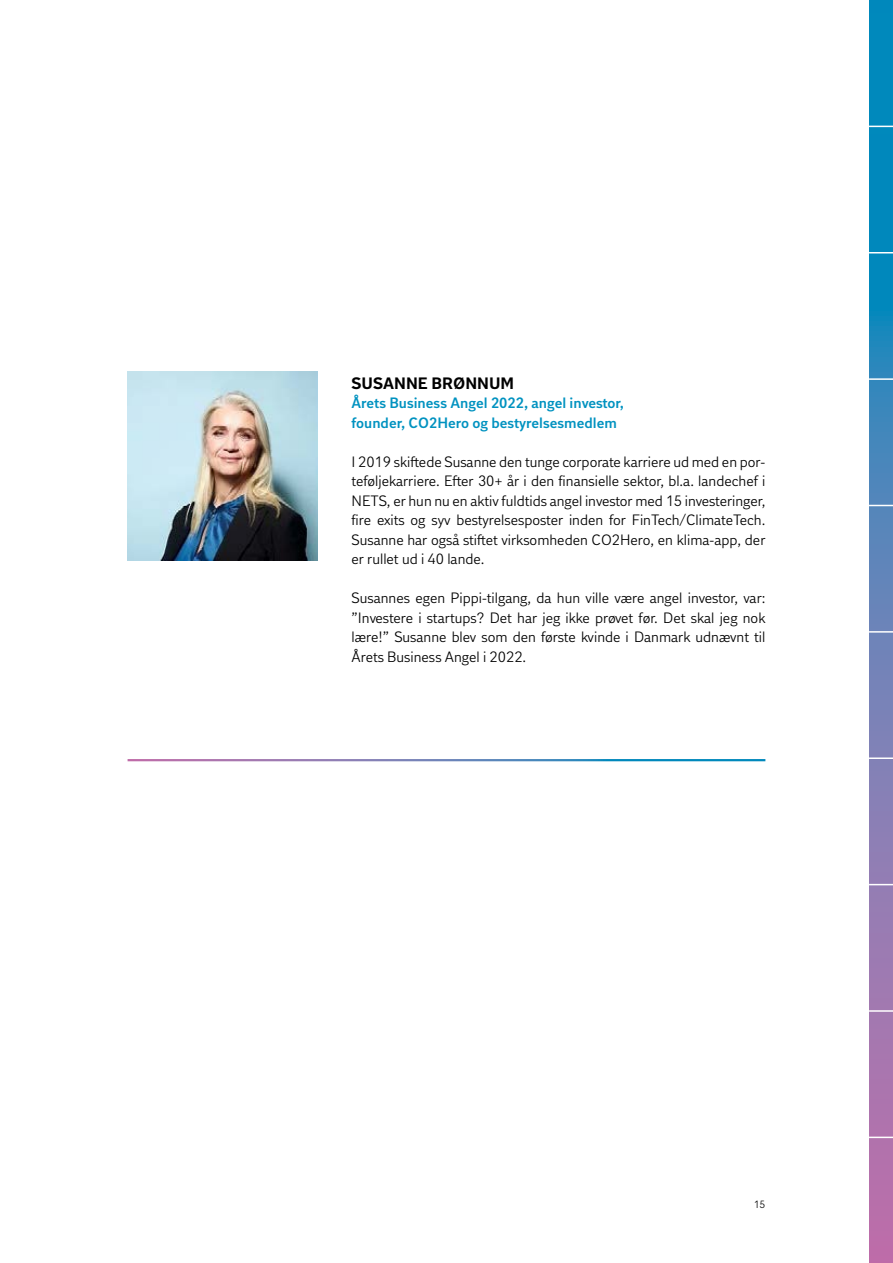
<style>
.page{position:relative;width:893px;height:1263px;background:#fff}
.page>*{position:absolute;margin:0;border:0;box-sizing:border-box;transform-origin:0 0}
.t1{font:700 16.5px "DI Sans";color:#000}
.t2{font:15px/19.5px "DI Sans";color:#000;text-align:justify}
.t3{font:600 15px/19.5px "DI Sans";color:#0092c0}
.t4{font:10.5px "DI Sans";color:#000}
</style>
<div class="page">
<svg style="left:869px;top:0;width:24px;height:1263px;background:#5e80b6"></svg>
<img style="left:128px;top:371px;width:189px;height:190px">
<svg style="left:869px;top:126px;width:24px;height:1px"></svg>
<svg style="left:869px;top:252px;width:24px;height:1px"></svg>
<hr style="left:869px;top:378px;width:24px;height:2px;background:#fff">
<svg style="left:869px;top:505px;width:24px;height:1px"></svg>
<hr style="left:869px;top:631px;width:24px;height:2px;background:#fff">
<hr style="left:869px;top:757px;width:24px;height:2px;background:#fff">
<svg style="left:869px;top:884px;width:24px;height:1px"></svg>
<hr style="left:869px;top:1010px;width:24px;height:2px;background:#fff">
<hr style="left:869px;top:1136px;width:24px;height:2px;background:#fff">
<p class="t1" style="left:351px;top:372px;width:164px">SUSANNE BRØNNUM</p>
<p class="t3" style="left:351px;top:393px;width:274px">Årets Business Angel 2022, angel investor, founder, CO2Hero og bestyrelsesmedlem</p>
<p class="t2" style="left:351px;top:452px;width:415px">I 2019 skiftede Susanne den tunge corporate karriere ud med en por&shy;teføljekarriere. Efter 30+ år i den finansielle sektor, bl.a. landechef i NETS, er hun nu en aktiv fuldtids angel investor med 15 investeringer, fire exits og syv bestyrelsesposter inden for FinTech/ClimateTech.<br>Susanne har også stiftet virksomheden CO2Hero, en klima-app, der er rullet ud i 40 lande.</p>
<p class="t2" style="left:351px;top:588px;width:415px">Susannes egen Pippi-tilgang, da hun ville være angel investor, var: ”Investere i startups? Det har jeg ikke prøvet før. Det skal jeg nok lære!” Susanne blev som den første kvinde i Danmark udnævnt til Årets Business Angel i 2022.</p>
<p class="t4" style="left:754px;top:1197px;width:13px">15</p>
</div>
